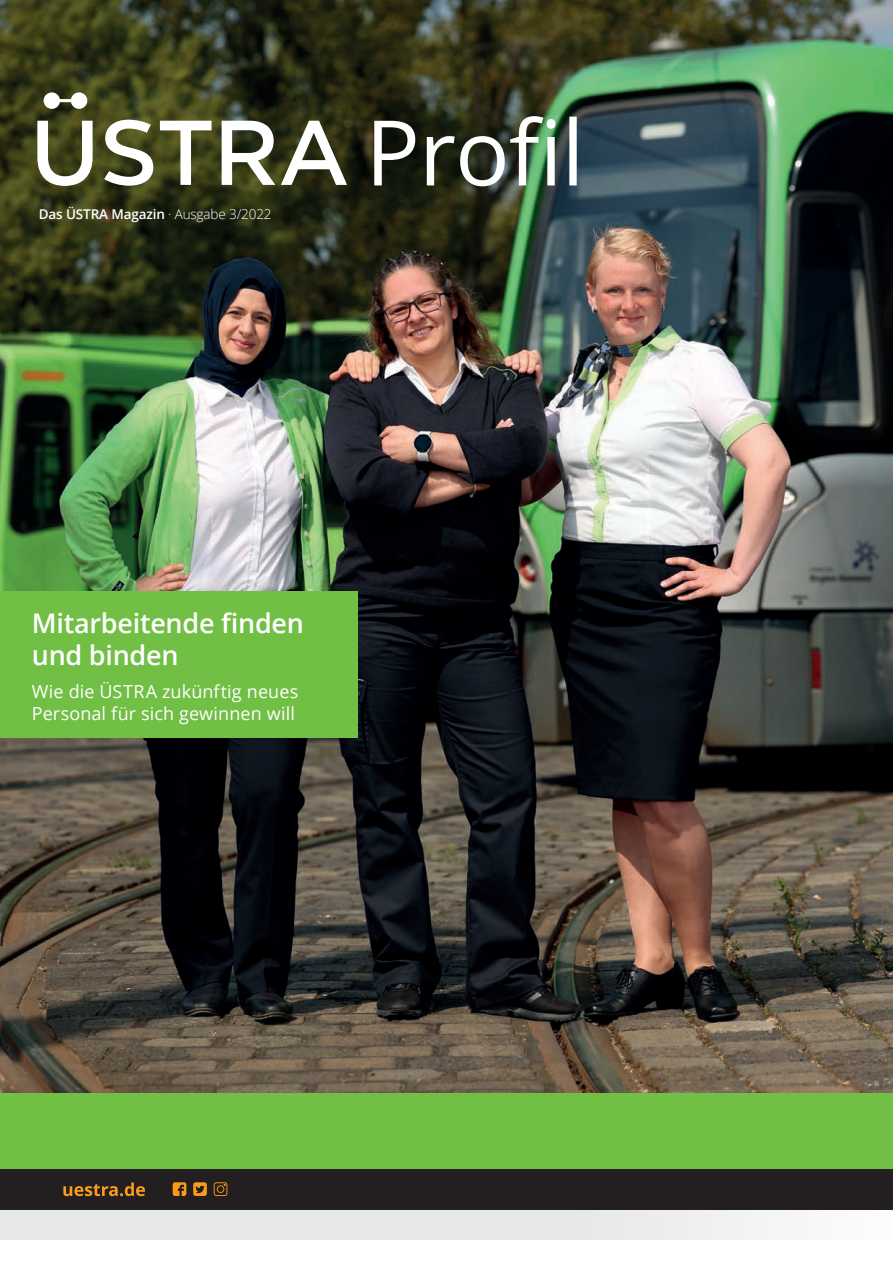
<style>
.page{position:relative;width:893px;height:1263px;background:#fff}
.page>*{position:absolute;margin:0;border:0;box-sizing:border-box;transform-origin:0 0}
.t1{font:600 27px/32.4px "Open Sans";letter-spacing:-.01em;color:#fff}
.t2{font:18px/21.6px "Open Sans";letter-spacing:.005em;color:#fff}
.t3{font:600 13.5px "Open Sans";letter-spacing:-.01em;color:#fff}
.s1{font-weight:300}
</style>
<div class="page">
<img style="left:0;top:0;width:893px;height:1093px">
<div style="left:0;top:1210px;width:893px;height:30px;background:linear-gradient(to right,#e1e2e4,#f3f4f4)"></div>
<div style="left:0;top:1169px;width:893px;height:41px;background:#231f20"></div>
<div style="left:0;top:1093px;width:893px;height:76px;background:#71bf44"></div>
<div style="left:0;top:591px;width:358px;height:146px;background:#71bf44"></div>
<svg style="left:374px;top:116px;width:203px;height:70px"></svg>
<svg style="left:63px;top:1182px;width:82px;height:14px"></svg>
<svg style="left:173px;top:1182px;width:13px;height:14px"></svg>
<svg style="left:193px;top:1182px;width:14px;height:14px"></svg>
<svg style="left:214px;top:1182px;width:13px;height:14px"></svg>
<svg style="left:37px;top:92px;width:310px;height:94px"></svg>
<p class="t3" style="left:39px;top:205px;width:234px">Das ÜSTRA Magazin <span class="s1">· Ausgabe 3/2022</span></p>
<h1 class="t1" style="left:32px;top:606px;width:274px">Mitarbeitende finden und binden</h1>
<p class="t2" style="left:32px;top:680px;width:268px">Wie die ÜSTRA zukünftig neues<br>Personal für sich gewinnen will</p>
</div>
